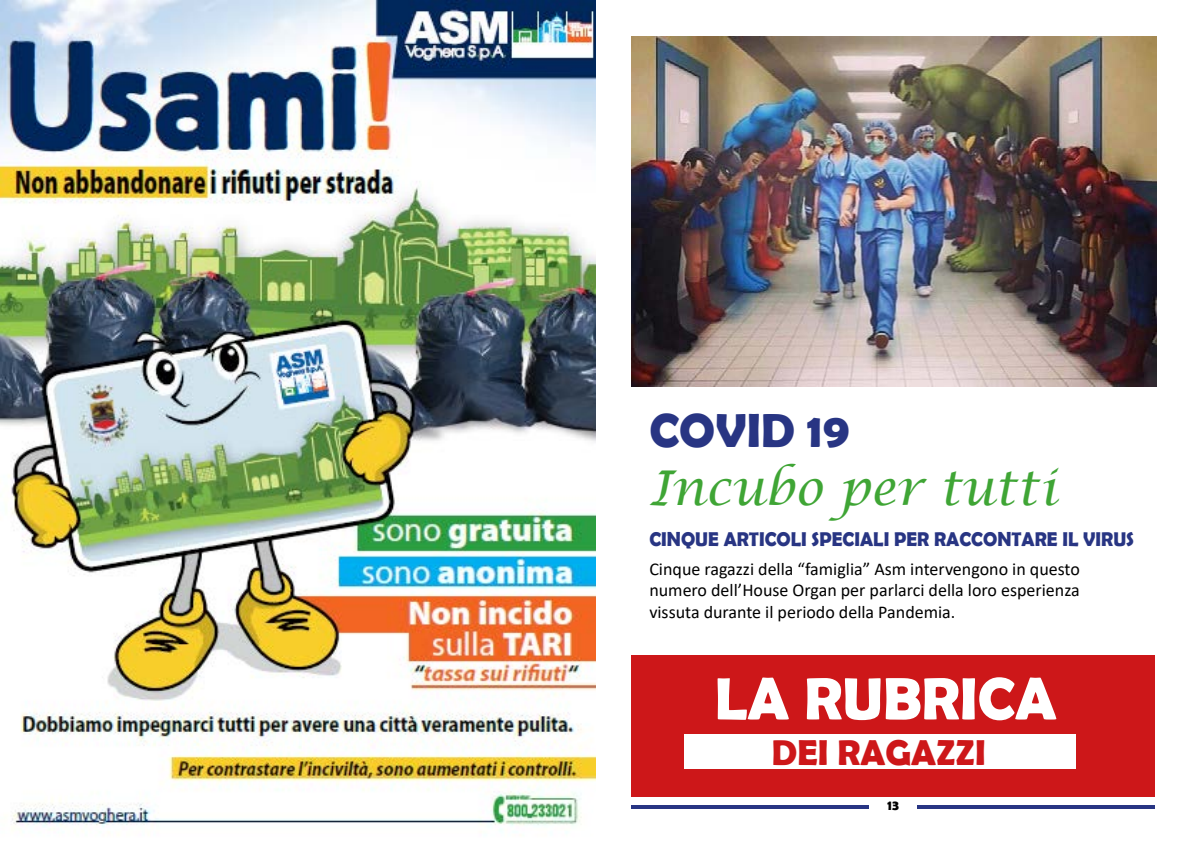
<style>
.page{position:relative;width:1191px;height:842px;background:#fff}
.page>*{position:absolute;margin:0;border:0;box-sizing:border-box;transform-origin:0 0}
.t1{font:700 60px "Berlin Sans FB Demi";color:#fff}
.t2{font:italic 48px "Lucida Calligraphy";color:#3fa535}
.t3{font:700 48px "Berlin Sans FB Demi";color:#283583}
.t4{font:700 36px "Berlin Sans FB Demi";color:#cd1719}
.t5{font:700 20px "Berlin Sans FB Demi";color:#283583;scale:.95 1}
.t6{font:18px/21.6px "Calibri";color:#000;text-align:justify}
.t7{font:700 14px "Berlin Sans FB Demi";color:#000}
</style>
<div class="page">
<img style="left:0;top:0;width:595px;height:835px">
<hr style="left:631px;top:805px;width:238px;height:3px;background:#283583">
<hr style="left:917px;top:805px;width:238px;height:3px;background:#283583">
<img style="left:631px;top:36px;width:525px;height:351px">
<div style="left:631px;top:655px;width:524px;height:142px;background:#cd1719"></div>
<div style="left:684px;top:734px;width:391px;height:35px;background:#fff"></div>
<h2 class="t3" style="left:649px;top:403px;width:202px">COVID 19</h2>
<h2 class="t2" style="left:649px;top:459px;width:408px">Incubo per tutti</h2>
<p class="t5" style="left:649px;top:528px;width:512px">CINQUE ARTICOLI SPECIALI PER RACCONTARE IL VIRUS</p>
<p class="t6" style="left:649px;top:558px;width:432px">Cinque ragazzi della “famiglia” Asm intervengono in questo numero dell’House Organ per parlarci della loro esperienza vissuta durante il periodo della Pandemia.</p>
<h1 class="t1" style="left:714px;top:664px;width:343px">LA RUBRICA</h1>
<h3 class="t4" style="left:772px;top:732px;width:215px">DEI RAGAZZI</h3>
<p class="t7" style="left:887px;top:797px;width:13px">13</p>
</div>
